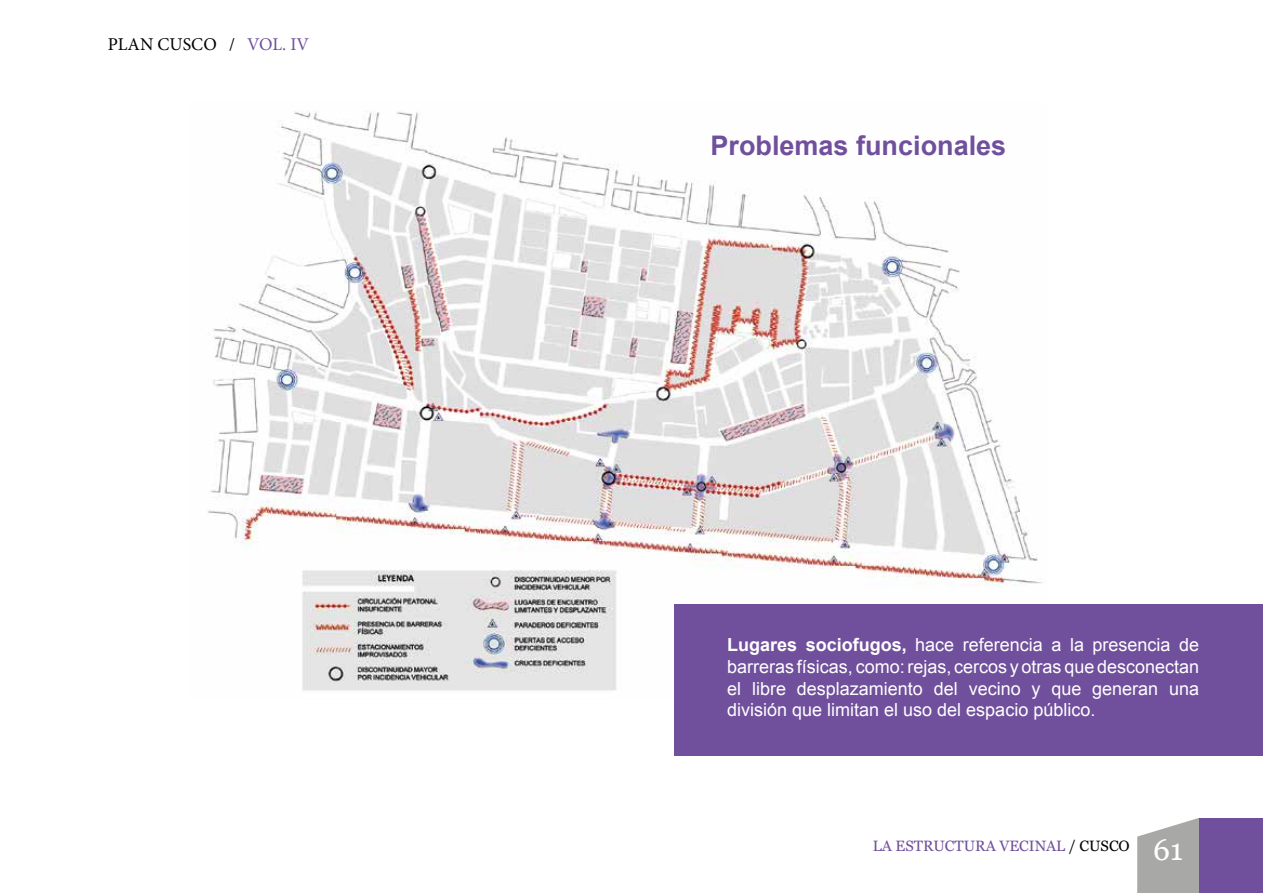
<style>
.page{position:relative;width:1263px;height:893px;background:#fff}
.page>*{position:absolute;margin:0;border:0;box-sizing:border-box;transform-origin:0 0}
.t1{font:30px "Vani";color:#fff}
.t2{font:700 27px "Arial";color:#704f9c}
.t3{font:18px/21.6px "Arial";color:#fff;text-align:justify}
.t4{font:18px "Minion Pro";color:#000}
.t5{font:15px "Vani";color:#704f9c}
.s1{color:#704f9c}
.s2{font-weight:700}
.s3{color:#000}
</style>
<div class="page">
<svg style="left:1137px;top:818px;width:62px;height:75px;background:#b3b3b2"></svg>
<div style="left:1199px;top:818px;width:64px;height:75px;background:#704f9c"></div>
<img style="left:207px;top:111px;width:836px;height:580px">
<div style="left:674px;top:604px;width:589px;height:152px;background:#704f9c"></div>
<p class="t4" style="left:108px;top:32px;width:203px">PLAN CUSCO / <span class="s1">VOL. IV</span></p>
<h2 class="t2" style="left:711px;top:128px;width:297px">Problemas funcionales</h2>
<p class="t3" style="left:727px;top:634px;width:473px"><span class="s2">Lugares sociofugos,</span> hace referencia a la presencia de barreras físicas, como: rejas, cercos y otras que desconectan el libre desplazamiento del vecino y que generan una división que limitan el uso del espacio público.</p>
<p class="t5" style="left:873px;top:837px;width:258px">LA ESTRUCTURA VECINAL <span class="s3">/ CUSCO</span></p>
<h1 class="t1" style="left:1153px;top:832px;width:31px">61</h1>
</div>
